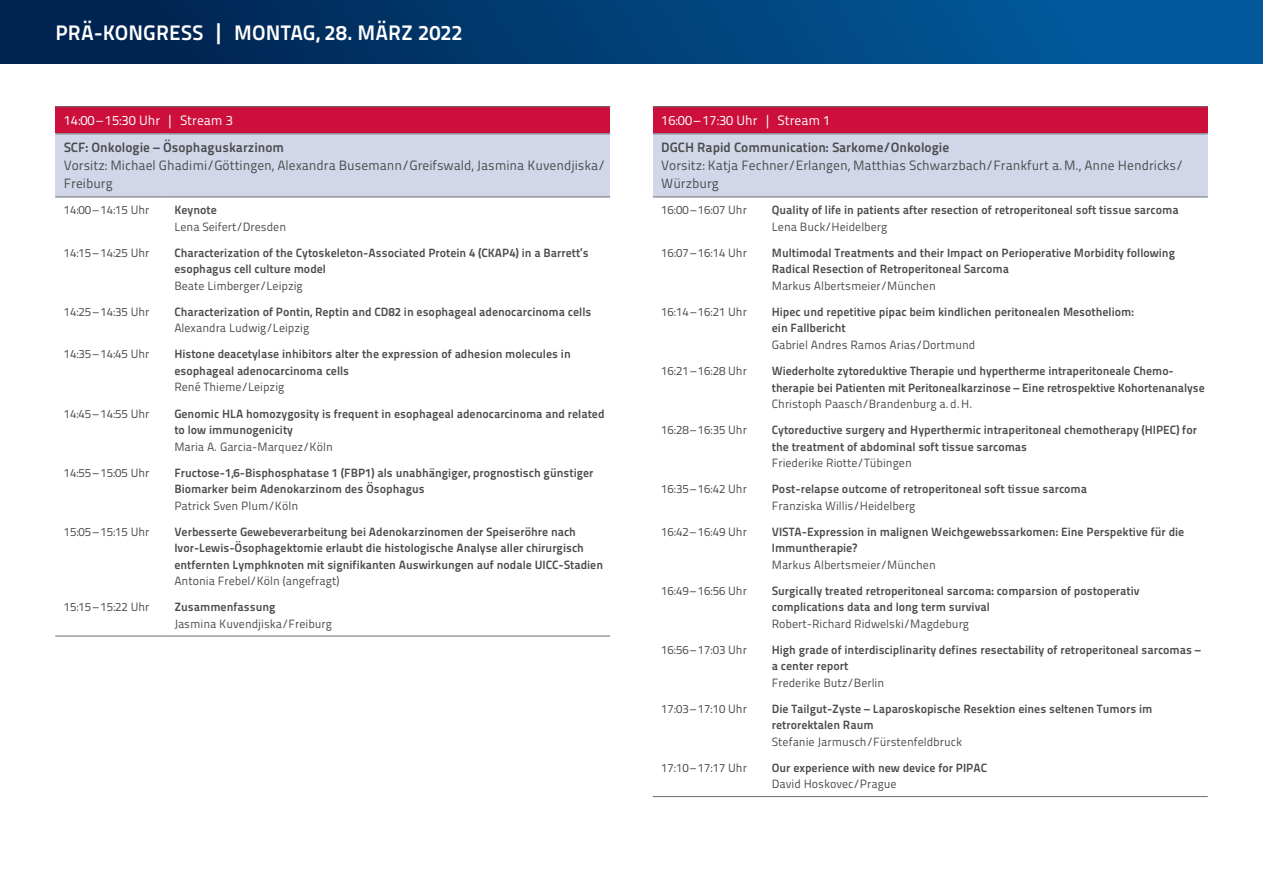
<style>
.page{position:relative;width:1263px;height:893px;background:#fff}
.page>*{position:absolute;margin:0;border:0;box-sizing:border-box;transform-origin:0 0}
.t1{font:21px "Titillium Maps 29 L 800 wt";letter-spacing:.005em;color:#fff}
.t2{font:13.5px/18px "Titillium Maps 29 L 400 wt";color:#4b4c4d}
.t3{font:13.5px "Titillium Maps 29 L 800 wt";color:#4b4c4d}
.t4{font:13.5px "Titillium Maps 29 L 400 wt";color:#fff}
.t5{font:12px/16.5px "Titillium Maps 29 L 800 wt";color:#4b4c4d}
.t6{font:12px "Titillium Maps 29 L 400 wt";color:#4b4c4d}
</style>
<div class="page">
<div style="left:0;top:0;width:1263px;height:64px;background:linear-gradient(to right,#001f49,#0160a5)"></div>
<div style="left:653px;top:107px;width:555px;height:27px;background:#cd0f3b"></div>
<div style="left:653px;top:134px;width:555px;height:63px;background:#d1d7e9"></div>
<hr style="left:653px;top:106px;width:106px;height:1px;background:#6c6d70">
<hr style="left:759px;top:106px;width:449px;height:1px;background:#6c6d70">
<hr style="left:653px;top:133px;width:106px;height:1px;background:#6c6d70">
<hr style="left:759px;top:133px;width:449px;height:1px;background:#6c6d70">
<hr style="left:653px;top:197px;width:106px;height:1px;background:#6c6d70">
<hr style="left:759px;top:197px;width:449px;height:1px;background:#6c6d70">
<hr style="left:653px;top:796px;width:106px;height:1px;background:#6c6d70">
<hr style="left:759px;top:796px;width:449px;height:1px;background:#6c6d70">
<div style="left:55px;top:107px;width:555px;height:27px;background:#cd0f3b"></div>
<div style="left:55px;top:134px;width:555px;height:63px;background:#d1d7e9"></div>
<hr style="left:55px;top:106px;width:107px;height:1px;background:#6c6d70">
<hr style="left:162px;top:106px;width:448px;height:1px;background:#6c6d70">
<hr style="left:55px;top:133px;width:107px;height:1px;background:#6c6d70">
<hr style="left:162px;top:133px;width:448px;height:1px;background:#6c6d70">
<hr style="left:55px;top:197px;width:107px;height:1px;background:#6c6d70">
<hr style="left:162px;top:197px;width:448px;height:1px;background:#6c6d70">
<hr style="left:55px;top:636px;width:107px;height:1px;background:#6c6d70">
<hr style="left:162px;top:636px;width:448px;height:1px;background:#6c6d70">
<h1 class="t1" style="left:55px;top:17px;width:409px">PRÄ-KONGRESS | MONTAG, 28. MÄRZ 2022</h1>
<p class="t4" style="left:64px;top:111px;width:171px">14:00–15:30 Uhr | Stream 3</p>
<p class="t3" style="left:64px;top:137px;width:222px">SCF: Onkologie – Ösophaguskarzinom</p>
<p class="t2" style="left:64px;top:156px;width:543px">Vorsitz: Michael Ghadimi/Göttingen, Alexandra Busemann/Greifswald, Jasmina Kuvendjiska/<br>Freiburg</p>
<p class="t6" style="left:64px;top:201px;width:87px">14:00–14:15 Uhr</p>
<p class="t5" style="left:174px;top:201px;width:44px">Keynote</p>
<p class="t6" style="left:174px;top:218px;width:113px">Lena Seifert/Dresden</p>
<p class="t6" style="left:64px;top:244px;width:87px">14:15–14:25 Uhr</p>
<p class="t5" style="left:174px;top:244px;width:416px">Characterization of the Cytoskeleton-Associated Protein 4 (CKAP4) in a Barrett‘s esophagus cell culture model</p>
<p class="t6" style="left:174px;top:277px;width:130px">Beate Limberger/Leipzig</p>
<p class="t6" style="left:64px;top:303px;width:87px">14:25–14:35 Uhr</p>
<p class="t5" style="left:174px;top:303px;width:419px">Characterization of Pontin, Reptin and CD82 in esophageal adenocarcinoma cells</p>
<p class="t6" style="left:174px;top:319px;width:136px">Alexandra Ludwig/Leipzig</p>
<p class="t6" style="left:64px;top:345px;width:87px">14:35–14:45 Uhr</p>
<p class="t5" style="left:174px;top:345px;width:398px">Histone deacetylase inhibitors alter the expression of adhesion molecules in esophageal adenocarcinoma cells</p>
<p class="t6" style="left:174px;top:378px;width:112px">René Thieme/Leipzig</p>
<p class="t6" style="left:64px;top:404px;width:87px">14:45–14:55 Uhr</p>
<p class="t5" style="left:174px;top:404px;width:432px">Genomic HLA homozygosity is frequent in esophageal adenocarcinoma and related to low immunogenicity</p>
<p class="t6" style="left:174px;top:437px;width:160px">Maria A. Garcia-Marquez/Köln</p>
<p class="t6" style="left:64px;top:463px;width:87px">14:55–15:05 Uhr</p>
<p class="t5" style="left:174px;top:463px;width:421px">Fructose-1,6-Bisphosphatase 1 (FBP1) als unabhängiger, prognostisch günstiger<br>Biomarker beim Adenokarzinom des Ösophagus</p>
<p class="t6" style="left:174px;top:496px;width:125px">Patrick Sven Plum/Köln</p>
<p class="t6" style="left:64px;top:522px;width:87px">15:05–15:15 Uhr</p>
<p class="t5" style="left:174px;top:522px;width:430px">Verbesserte Gewebeverarbeitung bei Adenokarzinomen der Speiseröhre nach<br>Ivor-Lewis-Ösophagektomie erlaubt die histologische Analyse aller chirurgisch entfernten Lymphknoten mit signifikanten Auswirkungen auf nodale UICC-Stadien</p>
<p class="t6" style="left:174px;top:572px;width:167px">Antonia Frebel/Köln (angefragt)</p>
<p class="t6" style="left:64px;top:598px;width:87px">15:15–15:22 Uhr</p>
<p class="t5" style="left:174px;top:598px;width:103px">Zusammenfassung</p>
<p class="t6" style="left:174px;top:614px;width:159px">Jasmina Kuvendjiska/Freiburg</p>
<p class="t4" style="left:661px;top:111px;width:171px">16:00–17:30 Uhr | Stream 1</p>
<p class="t3" style="left:661px;top:137px;width:289px">DGCH Rapid Communication: Sarkome/Onkologie</p>
<p class="t2" style="left:661px;top:156px;width:524px">Vorsitz: Katja Fechner/Erlangen, Matthias Schwarzbach/Frankfurt a.M., Anne Hendricks/<br>Würzburg</p>
<p class="t6" style="left:661px;top:201px;width:87px">16:00–16:07 Uhr</p>
<p class="t5" style="left:772px;top:201px;width:408px">Quality of life in patients after resection of retroperitoneal soft tissue sarcoma</p>
<p class="t6" style="left:772px;top:218px;width:117px">Lena Buck/Heidelberg</p>
<p class="t6" style="left:661px;top:244px;width:87px">16:07–16:14 Uhr</p>
<p class="t5" style="left:772px;top:244px;width:405px">Multimodal Treatments and their Impact on Perioperative Morbidity following<br>Radical Resection of Retroperitoneal Sarcoma</p>
<p class="t6" style="left:772px;top:277px;width:165px">Markus Albertsmeier/München</p>
<p class="t6" style="left:661px;top:303px;width:87px">16:14–16:21 Uhr</p>
<p class="t5" style="left:772px;top:303px;width:364px">Hipec und repetitive pipac beim kindlichen peritonealen Mesotheliom: ein -Fallbericht</p>
<p class="t6" style="left:772px;top:336px;width:205px">Gabriel Andres Ramos Arias/Dortmund</p>
<p class="t6" style="left:661px;top:362px;width:87px">16:21–16:28 Uhr</p>
<p class="t5" style="left:772px;top:362px;width:434px">Wiederholte zytoreduktive Therapie und hypertherme intraperitoneale Chemo&shy;therapie bei Patienten mit Peritonealkarzinose – Eine retrospektive Kohortenanalyse</p>
<p class="t6" style="left:772px;top:395px;width:202px">Christoph Paasch/Brandenburg a.d.H.</p>
<p class="t6" style="left:661px;top:421px;width:87px">16:28–16:35 Uhr</p>
<p class="t5" style="left:772px;top:421px;width:427px">Cytoreductive surgery and Hyperthermic intraperitoneal chemotherapy (HIPEC) for the treatment of abdominal soft tissue sarcomas</p>
<p class="t6" style="left:772px;top:454px;width:142px">Friederike Riotte/Tübingen</p>
<p class="t6" style="left:661px;top:480px;width:87px">16:35–16:42 Uhr</p>
<p class="t5" style="left:772px;top:480px;width:317px">Post-relapse outcome of retroperitoneal soft tissue sarcoma</p>
<p class="t6" style="left:772px;top:496px;width:145px">Franziska Willis/Heidelberg</p>
<p class="t6" style="left:661px;top:522px;width:87px">16:42–16:49 Uhr</p>
<p class="t5" style="left:772px;top:522px;width:414px">VISTA-Expression in malignen Weichgewebssarkomen: Eine -Perspektive für die<br>Immuntherapie?</p>
<p class="t6" style="left:772px;top:555px;width:165px">Markus Albertsmeier/München</p>
<p class="t6" style="left:661px;top:581px;width:87px">16:49–16:56 Uhr</p>
<p class="t5" style="left:772px;top:581px;width:369px">Surgically treated retroperitoneal sarcoma: comparsion of postoperativ complications data and long term survival</p>
<p class="t6" style="left:772px;top:614px;width:199px">Robert-Richard Ridwelski/Magdeburg</p>
<p class="t6" style="left:661px;top:640px;width:87px">16:56–17:03 Uhr</p>
<p class="t5" style="left:772px;top:640px;width:431px">High grade of interdisciplinarity defines resectability of retroperitoneal sarcomas – a center report</p>
<p class="t6" style="left:772px;top:673px;width:114px">Frederike Butz/Berlin</p>
<p class="t6" style="left:661px;top:699px;width:87px">17:03–17:10 Uhr</p>
<p class="t5" style="left:772px;top:699px;width:382px">Die Tailgut-Zyste – Laparoskopische Resektion eines seltenen Tumors im retrorektalen Raum</p>
<p class="t6" style="left:772px;top:732px;width:192px">Stefanie Jarmusch/Fürstenfeldbruck</p>
<p class="t6" style="left:661px;top:758px;width:87px">17:10–17:17 Uhr</p>
<p class="t5" style="left:772px;top:758px;width:217px">Our experience with new device for PIPAC</p>
<p class="t6" style="left:772px;top:775px;width:126px">David Hoskovec/Prague</p>
</div>
